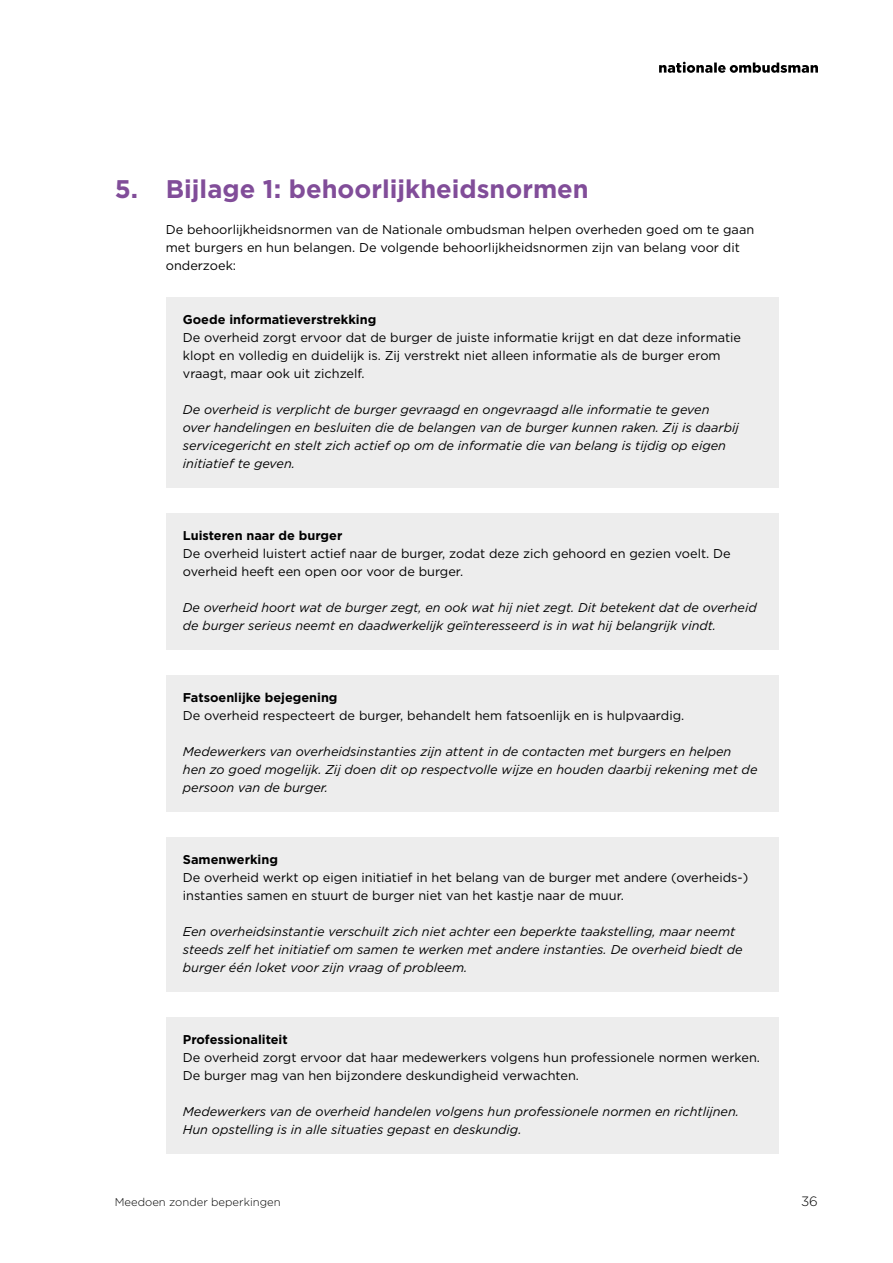
<style>
.page{position:relative;width:893px;height:1263px;background:#fff}
.page>*{position:absolute;margin:0;border:0;box-sizing:border-box;transform-origin:0 0}
.t1{font:700 25.5px "Gotham";color:#814d99}
.t2{font:300 13.5px "Gotham";color:#000}
.t3{font:italic 12.75px/18px "Gotham";color:#000}
.t4{font:12.75px/18px "Gotham";color:#000}
.t5{font:700 12.75px "Gotham";color:#000}
.t6{font:300 11.25px "Gotham";color:#000}
</style>
<div class="page">
<svg style="left:659px;top:62px;width:159px;height:11px"></svg>
<div style="left:166px;top:297px;width:612px;height:47px;background:#ededed"></div>
<div style="left:166px;top:307px;width:612px;height:91px;background:#ededed"></div>
<div style="left:166px;top:379px;width:612px;height:109px;background:#ededed"></div>
<div style="left:166px;top:513px;width:612px;height:47px;background:#ededed"></div>
<div style="left:166px;top:559px;width:612px;height:55px;background:#ededed"></div>
<div style="left:166px;top:577px;width:612px;height:73px;background:#ededed"></div>
<div style="left:166px;top:675px;width:612px;height:47px;background:#ededed"></div>
<div style="left:166px;top:721px;width:612px;height:91px;background:#ededed"></div>
<div style="left:166px;top:837px;width:612px;height:47px;background:#ededed"></div>
<div style="left:166px;top:883px;width:612px;height:55px;background:#ededed"></div>
<div style="left:166px;top:901px;width:612px;height:91px;background:#ededed"></div>
<div style="left:166px;top:1017px;width:612px;height:47px;background:#ededed"></div>
<div style="left:166px;top:1063px;width:612px;height:55px;background:#ededed"></div>
<div style="left:166px;top:1081px;width:612px;height:73px;background:#ededed"></div>
<h1 class="t1" style="left:115px;top:172px;width:475px">5. Bijlage 1: behoorlijkheidsnormen</h1>
<p class="t4" style="left:166px;top:220px;width:590px">De behoorlijkheidsnormen van de Nationale ombudsman helpen overheden goed om te gaan met burgers en hun belangen. De volgende behoorlijkheidsnormen zijn van belang voor dit onderzoek:</p>
<p class="t5" style="left:183px;top:311px;width:195px">Goede informatieverstrekking</p>
<p class="t4" style="left:183px;top:328px;width:560px">De overheid zorgt ervoor dat de burger de juiste informatie krijgt en dat deze informatie klopt en volledig en duidelijk is. Zij verstrekt niet alleen informatie als de burger erom vraagt, maar ook uit zichzelf.</p>
<p class="t3" style="left:183px;top:400px;width:557px">De overheid is verplicht de burger gevraagd en ongevraagd alle informatie te geven over handelingen en besluiten die de belangen van de burger kunnen raken. Zij is daarbij servicegericht en stelt zich actief op om de informatie die van belang is tijdig op eigen initiatief te geven.</p>
<p class="t5" style="left:183px;top:527px;width:161px">Luisteren naar de burger</p>
<p class="t4" style="left:183px;top:544px;width:549px">De overheid luistert actief naar de burger, zodat deze zich gehoord en gezien voelt. De overheid heeft een open oor voor de burger.</p>
<p class="t3" style="left:183px;top:598px;width:575px">De overheid hoort wat de burger zegt, en ook wat hij niet zegt. Dit betekent dat de overheid de burger serieus neemt en daadwerkelijk geïnteresseerd is in wat hij belangrijk vindt.</p>
<p class="t5" style="left:183px;top:689px;width:156px">Fatsoenlijke bejegening</p>
<p class="t4" style="left:183px;top:706px;width:503px">De overheid respecteert de burger, behandelt hem fatsoenlijk en is hulpvaardig.</p>
<p class="t3" style="left:183px;top:742px;width:576px">Medewerkers van overheidsinstanties zijn attent in de contacten met burgers en helpen hen zo goed mogelijk. Zij doen dit op respectvolle wijze en houden daarbij rekening met de persoon van de burger.</p>
<p class="t5" style="left:183px;top:851px;width:97px">Samenwerking</p>
<p class="t4" style="left:183px;top:868px;width:567px">De overheid werkt op eigen initiatief in het belang van de burger met andere (overheids-) instanties samen en stuurt de burger niet van het kastje naar de muur.</p>
<p class="t3" style="left:183px;top:922px;width:561px">Een overheidsinstantie verschuilt zich niet achter een beperkte taakstelling, maar neemt steeds zelf het initiatief om samen te werken met andere instanties. De overheid biedt de burger één loket voor zijn vraag of probleem.</p>
<p class="t5" style="left:183px;top:1031px;width:106px">Professionaliteit</p>
<p class="t4" style="left:183px;top:1048px;width:579px">De overheid zorgt ervoor dat haar medewerkers volgens hun professionele normen werken.<br>De burger mag van hen bijzondere deskundigheid verwachten.</p>
<p class="t3" style="left:183px;top:1102px;width:558px">Medewerkers van de overheid handelen volgens hun professionele normen en richtlijnen.<br>Hun opstelling is in alle situaties gepast en deskundig.</p>
<p class="t6" style="left:115px;top:1195px;width:167px">Meedoen zonder beperkingen</p>
<p class="t2" style="left:801px;top:1193px;width:18px">36</p>
</div>
